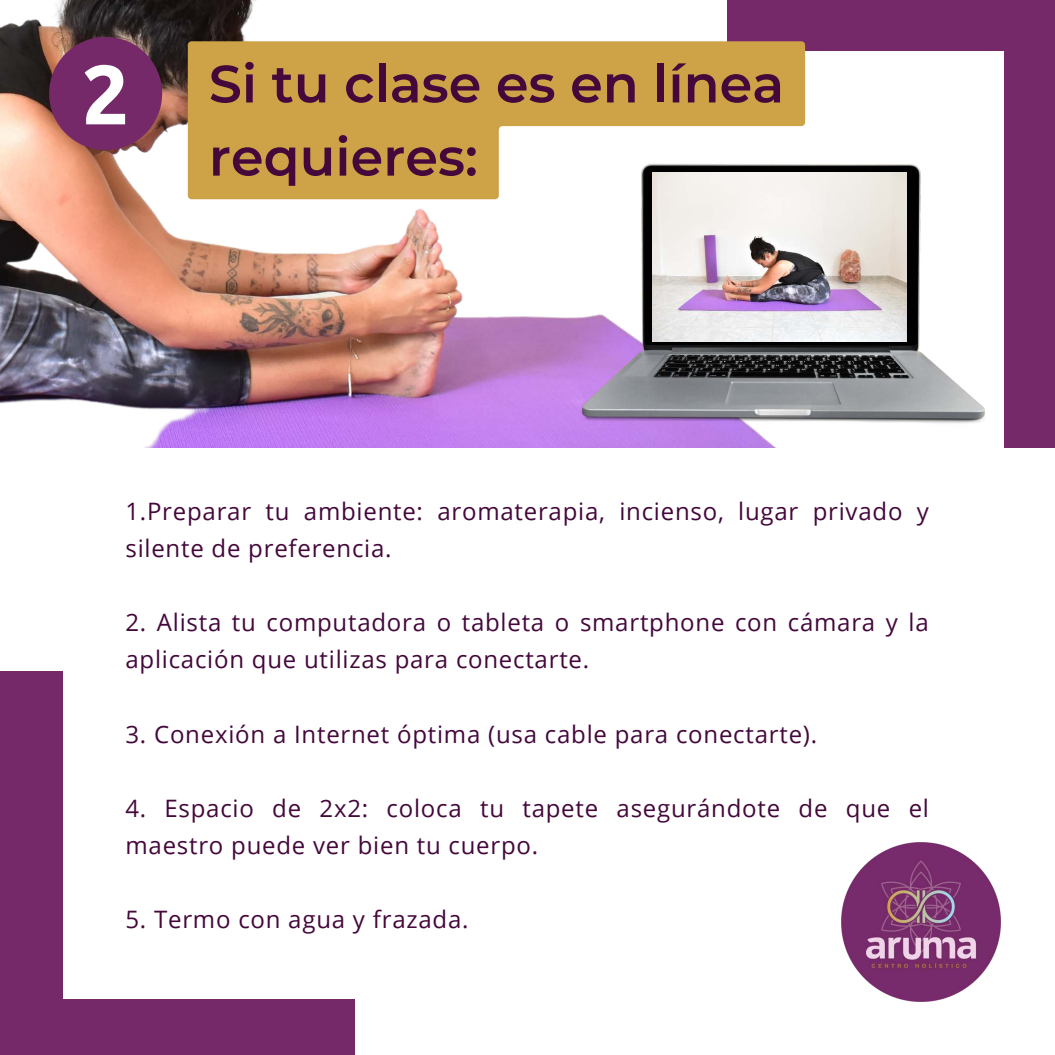
<style>
.page{position:relative;width:1055px;height:1055px;background:#fff}
.page>*{position:absolute;margin:0;border:0;box-sizing:border-box;transform-origin:0 0}
.t1{font:700 84px "Ubuntu";color:#fff}
.t2{font:600 52.5px/73.1px "Montserrat";color:#44083b}
.t3{font:24px/37.1px "Open Sans";letter-spacing:.03em;color:#44083b}
</style>
<div class="page">
<img style="left:0;top:0;width:806px;height:448px">
<div style="left:49px;top:37px;width:113px;height:113px;background:#752969;border-radius:50%"></div>
<div style="left:727px;top:0;width:328px;height:51px;background:#752969"></div>
<div style="left:1004px;top:45px;width:51px;height:403px;background:#752969"></div>
<svg style="left:188px;top:41px;width:617px;height:158px;fill:#cea348"></svg>
<div style="left:0;top:999px;width:354px;height:56px;background:#752969"></div>
<div style="left:0;top:671px;width:62px;height:344px;background:#752969"></div>
<img style="left:580px;top:162px;width:405px;height:264px">
<img style="left:652px;top:172px;width:254px;height:169px">
<img style="left:841px;top:842px;width:160px;height:160px">
<h1 class="t1" style="left:82px;top:44px;width:49px">2</h1>
<h2 class="t2" style="left:209px;top:45px;width:577px">Si tu clase es en línea requieres:</h2>
<p class="t3" style="left:125px;top:492px;width:805px">1.Preparar tu ambiente: aromaterapia, incienso, lugar privado y silente de preferencia.</p>
<p class="t3" style="left:125px;top:603px;width:805px">2. Alista tu computadora o tableta o smartphone con cámara y la aplicación que utilizas para conectarte.</p>
<p class="t3" style="left:125px;top:714px;width:693px">3. Conexión a Internet óptima (usa cable para conectarte).</p>
<p class="t3" style="left:125px;top:789px;width:805px">4. Espacio de 2x2: coloca tu tapete asegurándote de que el maestro puede ver bien tu cuerpo.</p>
<p class="t3" style="left:125px;top:900px;width:345px">5. Termo con agua y frazada.</p>
</div>
